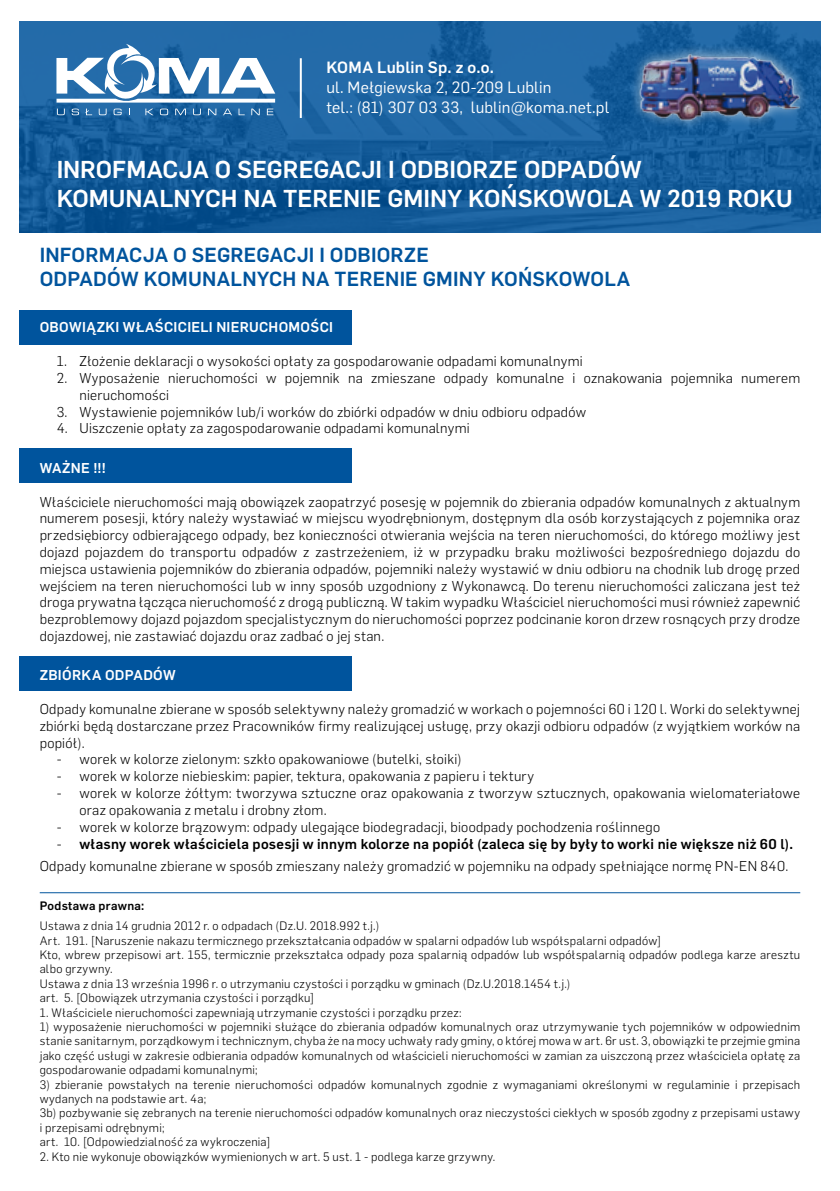
<style>
.page{position:relative;width:840px;height:1191px;background:#fff}
.page>*{position:absolute;margin:0;border:0;box-sizing:border-box;transform-origin:0 0}
.t1{font:500 24px/28.8px "Flama";color:#fff}
.t2{font:500 20px/24px "Flama";letter-spacing:.01em;color:#00549d}
.t3{font:16px/20px "Flama";letter-spacing:.015em;color:#fff}
.t4{font:500 16px "Flama";letter-spacing:.015em;color:#fff}
.t5{font:300 14px/16.8px "Flama";letter-spacing:.02em;color:#000}
.t6{font:500 14px "Flama";letter-spacing:.03em;color:#fff}
.t7{font:500 14px "Flama";letter-spacing:.05em;color:#fff}
.t8{font:300 12px/14.4px "Flama";letter-spacing:.025em;color:#000}
.t9{font:500 12px "Flama";letter-spacing:.025em;color:#000}
.s1{font-weight:500}
</style>
<div class="page">
<div style="left:19px;top:311px;width:332px;height:34px;background:#00549d"></div>
<div style="left:19px;top:448px;width:332px;height:34px;background:#00549d"></div>
<div style="left:19px;top:656px;width:332px;height:34px;background:#00549d"></div>
<img style="left:19px;top:21px;width:801px;height:211px">
<svg style="left:57px;top:109px;width:8px;height:6px"></svg>
<svg style="left:72px;top:109px;width:7px;height:6px"></svg>
<svg style="left:85px;top:109px;width:7px;height:6px"></svg>
<svg style="left:99px;top:109px;width:7px;height:6px"></svg>
<svg style="left:113px;top:109px;width:9px;height:6px"></svg>
<svg style="left:145px;top:109px;width:8px;height:6px"></svg>
<svg style="left:160px;top:109px;width:8px;height:6px"></svg>
<svg style="left:175px;top:109px;width:11px;height:6px"></svg>
<svg style="left:193px;top:109px;width:8px;height:6px"></svg>
<svg style="left:208px;top:109px;width:8px;height:6px"></svg>
<svg style="left:223px;top:109px;width:9px;height:6px"></svg>
<svg style="left:238px;top:109px;width:6px;height:6px"></svg>
<svg style="left:251px;top:109px;width:8px;height:6px"></svg>
<svg style="left:267px;top:109px;width:6px;height:6px"></svg>
<svg style="left:56px;top:44px;width:219px;height:59px"></svg>
<div style="left:628px;top:42px;width:183px;height:89px;background:#fff;opacity:.75"></div>
<img style="left:629px;top:45px;width:182px;height:81px">
<hr style="left:299px;top:58px;width:2px;height:60px;background:#fff">
<hr style="left:40px;top:892px;width:759px;height:1px;background:#00549d">
<p class="t4" style="left:326px;top:56px;width:169px">KOMA LUBLIN SP. Z O.O.</p>
<p class="t3" style="left:326px;top:77px;width:284px">ul. Mełgiewska 2, 20-209 Lublin<br>tel.: (81) 307 03 33, lublin@koma.net.pl</p>
<h1 class="t1" style="left:57px;top:154px;width:586px">INROFMACJA O SEGREGACJI I ODBIORZE ODPADÓW<br>KOM</h1>
<h1 class="t1" style="left:109px;top:182px;width:425px">UNALNYCH NA TERENIE GMI NY KOŃSKO</h1>
<h1 class="t1" style="left:564px;top:182px;width:38px">WOLA</h1>
<h1 class="t1" style="left:639px;top:182px;width:154px">W 2019 ROKU</h1>
<h2 class="t2" style="left:40px;top:241px;width:390px">INFORMACJA O SEGREGACJI I ODBIORZE<br>ODPADÓW KOM</h2>
<h2 class="t2" style="left:188px;top:265px;width:358px">UNALNYCH NA TERENIE GMI NY KOŃSKO</h2>
<h2 class="t2" style="left:572px;top:265px;width:32px">WOLA</h2>
<p class="t6" style="left:40px;top:317px;width:201px">OBOWIĄZKI WŁAŚCICIELI NIERUCH</p>
<p class="t6" style="left:278px;top:317px;width:56px">OMOŚCI</p>
<p class="t5" style="left:57px;top:352px;width:527px">1. Złożenie deklaracji o wysokości opłaty za gospodarowanie odpadami komunalnymi</p>
<p class="t5" style="left:79px;top:369px;width:722px;text-indent:-23px">2. Wyposażenie nieruchomości w pojemnik na zmieszane odpady komunalne i oznakowania pojemnika numerem nieruchomości</p>
<p class="t5" style="left:57px;top:402px;width:530px">3. Wystawienie pojemników lub/i worków do zbiórki odpadów w dniu odbioru odpadów</p>
<p class="t5" style="left:57px;top:419px;width:414px">4. Uiszczenie opłaty za zagospodarowanie odpadami komunalnymi</p>
<p class="t6" style="left:40px;top:457px;width:68px">WAŻNE !!!</p>
<p class="t5" style="left:40px;top:492px;width:761px;text-align:justify">Właściciele nieruchomości mają obowiązek zaopatrzyć posesję w pojemnik do zbierania odpadów komunalnych z aktualnym numerem posesji, który należy wystawiać w miejscu wyodrębnionym, dostępnym dla osób korzystających z pojemnika oraz przedsiębiorcy odbierającego odpady, bez konieczności otwierania wejścia na teren nieruchomości, do którego możliwy jest dojazd pojazdem do transportu odpadów z zastrzeżeniem, iż w przypadku braku możliwości bezpośredniego dojazdu do miejsca ustawienia pojemników do zbierania odpadów, pojemniki należy wystawić w dniu odbioru na chodnik lub drogę przed wejściem na teren nieruchomości lub w inny sposób uzgodniony z Wykonawcą. Do terenu nieruchomości zaliczana jest też droga prywatna łącząca nieruchomość z drogą publiczną. W takim wypadku Właściciel nieruchomości musi również zapewnić bezproblemowy dojazd pojazdom specjalistycznym do nieruchomości poprzez podcinanie koron drzew rosnących przy drodze dojazdowej, nie zastawiać dojazdu oraz zadbać o jej stan.</p>
<p class="t7" style="left:40px;top:665px;width:115px">ZBIÓRKA ODPADÓW</p>
<p class="t5" style="left:40px;top:700px;width:761px;text-align:justify">Odpady komunalne zbierane w sposób selektywny należy gromadzić w workach o pojemności 60 i 120 l. Worki do selektywnej zbiórki będą dostarczane przez Pracowników firmy realizującej usługę, przy okazji odbioru odpadów (z wyjątkiem worków na popiół).</p>
<p class="t5" style="left:57px;top:750px;width:406px">- worek w kolorze zielonym: szkło opakowaniowe (butelki, słoiki)</p>
<p class="t5" style="left:57px;top:767px;width:478px">- worek w kolorze niebieskim: papier, tektura, opakowania z papieru i tektury</p>
<p class="t5" style="left:79px;top:784px;width:722px;text-indent:-23px">- worek w kolorze żółtym: tworzywa sztuczne oraz opakowania z tworzyw sztucznych, opakowania wielomateriałowe oraz opakowania z metalu i drobny złom.</p>
<p class="t5" style="left:57px;top:817px;width:604px">- worek w kolorze brązowym: odpady ulegające biodegradacji, bioodpady pochodzenia roślinnego</p>
<p class="t5" style="left:40px;top:831px;width:754px;line-height:22.4px;text-indent:17px">- <span class="s1">WŁASNY WOREK WŁAŚCICIELA POSESJI W INNYM KOLORZE NA POPIÓŁ (ZALECA SIĘ BY BYŁY TO WORKI NIE WIĘKSZE NIŻ 60 L).<br></span>Odpady komunalne zbierane w sposób zmieszany należy gromadzić w pojemniku na odpady spełniające normę PN-EN 840.</p>
<p class="t9" style="left:40px;top:897px;width:106px">PODSTAWA PRAWNA:</p>
<p class="t8" style="left:40px;top:918px;width:761px">Ustawa z dnia 14 grudnia 2012 r. o odpadach (Dz.U. 2018.992 t.j.)<br>Art. 191. [Naruszenie nakazu termicznego przekształcania odpadów w spalarni odpadów lub współspalarni odpadów]<br>Kto, wbrew przepisowi art. 155, termicznie przekształca odpady poza spalarnią odpadów lub współspalarnią odpadów podlega karze aresztu albo grzywny.<br>Ustawa z dnia 13 września 1996 r. o utrzymaniu czystości i porządku w gminach (Dz.U.2018.1454 t.j.)<br>art. 5. [Obowiązek utrzymania czystości i porządku]</p>
<p class="t8" style="left:40px;top:1004px;width:423px">1. Właściciele nieruchomości zapewniają utrzymanie czystości i porządku przez:</p>
<p class="t8" style="left:40px;top:1018px;width:761px;text-align:justify">1) wyposażenie nieruchomości w pojemniki służące do zbierania odpadów komunalnych oraz utrzymywanie tych pojemników w odpowiednim stanie sanitarnym, porządkowym i technicznym, chyba że na mocy uchwały rady gminy, o której mowa w art. 6r ust. 3, obowiązki te przejmie gmina jako część usługi w zakresie odbierania odpadów komunalnych od właścicieli nieruchomości w zamian za uiszczoną przez właściciela opłatę za gospodarowanie odpadami komunalnymi;</p>
<p class="t8" style="left:40px;top:1076px;width:761px">3) zbieranie powstałych na terenie nieruchomości odpadów komunalnych zgodnie z wymaganiami określonymi w regulaminie i przepisach wydanych na podstawie art. 4a;<br>3b) pozbywanie się zebranych na terenie nieruchomości odpadów komunalnych oraz nieczystości ciekłych w sposób zgodny z przepisami ustawy i przepisami odrębnymi;<br>art. 10. [Odpowiedzialność za wykroczenia]</p>
<p class="t8" style="left:40px;top:1148px;width:457px">2. Kto nie wykonuje obowiązków wymienionych w art. 5 ust. 1 - podlega karze grzywny.</p>
</div>
